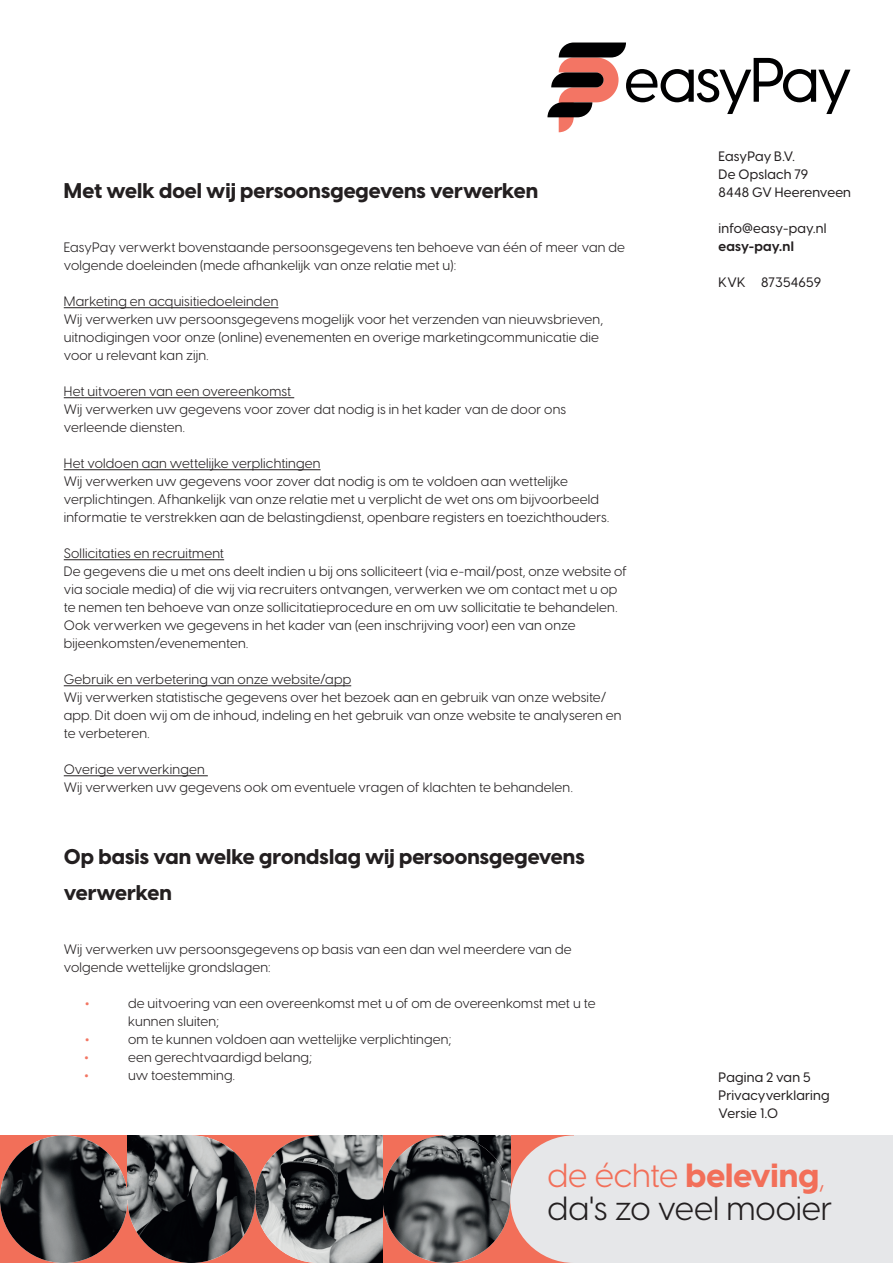
<style>
.page{position:relative;width:893px;height:1263px;background:#fff}
.page>*{position:absolute;margin:0;border:0;box-sizing:border-box;transform-origin:0 0}
.t1{font:33px/33px "Visby CF";letter-spacing:-.005em;color:#231f20}
.t2{font:800 21px/36px "Visby CF";color:#231f20}
.t3{font:13.5px/18px "Visby CF";letter-spacing:.01em;color:#231f20}
.t4{font:500 13.5px/18px "Visby CF";letter-spacing:.01em;color:#231f20}
.t5{font:700 13.5px "Visby CF";letter-spacing:.015em;color:#231f20}
.t6{font:13.5px "Amaranth";color:#f37663}
.s1{color:#f26f59}
.s2{font-weight:800;color:#f26f59}
.s3{font-weight:300;color:#f26f59}
</style>
<div class="page">
<div style="left:0;top:1135px;width:574px;height:128px;background:#f26f59"></div>
<img style="left:454px;top:1135px;width:56px;height:56px">
<img style="left:0;top:1135px;width:128px;height:128px;border-radius:64px">
<img style="left:383px;top:1135px;width:127px;height:128px;border-radius:64px">
<img style="left:255px;top:1135px;width:128px;height:128px;border-radius:64px">
<img style="left:128px;top:1135px;width:127px;height:128px;border-radius:64px">
<div style="left:510px;top:1135px;width:128px;height:128px;background:#e6e7e9;border-radius:50%"></div>
<div style="left:574px;top:1135px;width:319px;height:128px;background:#e6e7e9"></div>
<img style="left:319px;top:1135px;width:64px;height:64px">
<svg style="left:319px;top:1199px;width:64px;height:64px"></svg>
<img style="left:128px;top:1135px;width:63px;height:64px">
<svg style="left:547px;top:43px;width:303px;height:89px"></svg>
<hr style="left:64px;top:307px;width:214px;height:1px;background:#231f20">
<hr style="left:64px;top:397px;width:230px;height:1px;background:#231f20">
<hr style="left:64px;top:469px;width:257px;height:1px;background:#231f20">
<hr style="left:64px;top:559px;width:160px;height:1px;background:#231f20">
<hr style="left:64px;top:685px;width:287px;height:1px;background:#231f20">
<hr style="left:64px;top:775px;width:144px;height:1px;background:#231f20">
<h2 class="t2" style="left:64px;top:171px;width:476px">Met welk doel wij persoonsgegevens verwerken</h2>
<p class="t3" style="left:64px;top:237px;width:563px">EasyPay verwerkt bovenstaande persoonsgegevens ten behoeve van één of meer van de volgende doeleinden (mede afhankelijk van onze relatie met u):</p>
<p class="t3" style="left:64px;top:291px;width:541px">Marketing en acquisitiedoeleinden<br>Wij verwerken uw persoonsgegevens mogelijk voor het verzenden van nieuwsbrieven, uitnodigingen voor onze (online) evenementen en overige marketingcommunicatie die voor u relevant kan zijn.</p>
<p class="t3" style="left:64px;top:381px;width:504px">Het uitvoeren van een overeenkomst<br>Wij verwerken uw gegevens voor zover dat nodig is in het kader van de door ons verleende diensten.</p>
<p class="t3" style="left:64px;top:453px;width:547px">Het voldoen aan wettelijke verplichtingen<br>Wij verwerken uw gegevens voor zover dat nodig is om te voldoen aan wettelijke verplichtingen. Afhankelijk van onze relatie met u verplicht de wet ons om bijvoorbeeld informatie te verstrekken aan de belastingdienst, openbare registers en toezichthouders.</p>
<p class="t3" style="left:64px;top:543px;width:565px">Sollicitaties en recruitment<br>De gegevens die u met ons deelt indien u bij ons solliciteert (via e-mail/post, onze website of via sociale media) of die wij via recruiters ontvangen, verwerken we om contact met u op te nemen ten behoeve van onze sollicitatieprocedure en om uw sollicitatie te behandelen.<br>Ook verwerken we gegevens in het kader van (een inschrijving voor) een van onze bijeenkomsten/evenementen.</p>
<p class="t3" style="left:64px;top:669px;width:559px">Gebruik en verbetering van onze website/app<br>Wij verwerken statistische gegevens over het bezoek aan en gebruik van onze website/ app. Dit doen wij om de inhoud, indeling en het gebruik van onze website te analyseren en te verbeteren.</p>
<p class="t3" style="left:64px;top:759px;width:510px">Overige verwerkingen<br>Wij verwerken uw gegevens ook om eventuele vragen of klachten te behandelen.</p>
<h2 class="t2" style="left:64px;top:837px;width:522px">Op basis van welke grondslag wij persoonsgegevens verwerken</h2>
<p class="t3" style="left:64px;top:939px;width:509px">Wij verwerken uw persoonsgegevens op basis van een dan wel meerdere van de volgende wettelijke grondslagen:</p>
<p class="t6" style="left:85px;top:995px;width:6px">•</p>
<p class="t3" style="left:128px;top:993px;width:469px">de uitvoering van een overeenkomst met u of om de overeenkomst met u te kunnen sluiten;</p>
<p class="t6" style="left:85px;top:1031px;width:6px">•</p>
<p class="t3" style="left:128px;top:1029px;width:325px">om te kunnen voldoen aan wettelijke verplichtingen;</p>
<p class="t6" style="left:84px;top:1049px;width:6px">•</p>
<p class="t3" style="left:128px;top:1047px;width:185px">een gerechtvaardigd belang;</p>
<p class="t6" style="left:84px;top:1067px;width:6px">•</p>
<p class="t3" style="left:128px;top:1065px;width:108px">uw toestemming.</p>
<p class="t4" style="left:719px;top:146px;width:134px">EasyPay B.V.<br>De Opslach 79<br>8448 GV Heerenveen</p>
<p class="t4" style="left:719px;top:218px;width:109px">info@easy-pay.nl</p>
<p class="t5" style="left:719px;top:236px;width:77px">easy-pay.nl</p>
<p class="t4" style="left:719px;top:272px;width:104px">KVK 87354659</p>
<p class="t4" style="left:719px;top:1067px;width:113px">Pagina 2 van 5<br>Privacyverklaring<br>Versie 1.0</p>
<h1 class="t1" style="left:547px;top:1157px;width:287px"><span class="s1">de échte</span> <span class="s2">beleving</span><span class="s3">, </span>da's zo veel mooier</h1>
</div>
